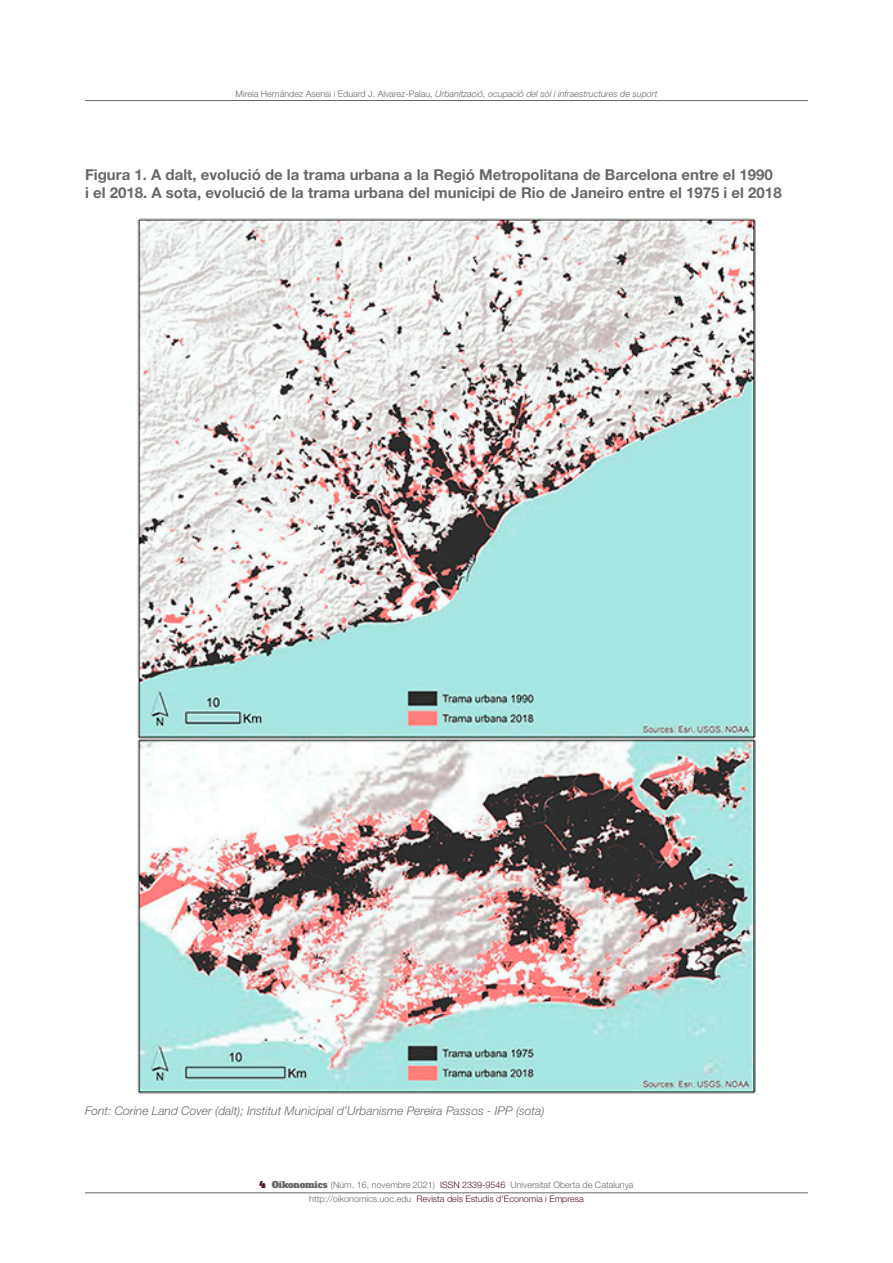
<style>
.page{position:relative;width:893px;height:1263px;background:#fff}
.page>*{position:absolute;margin:0;border:0;box-sizing:border-box;transform-origin:0 0}
.titulo_figures_taule{font:700 15px/18px "Helvetica Neue LT Std";color:#68686a}
.Fuente_figures_taule{font:italic 300 12px "Helvetica Neue LT Std";color:#68686a}
.t1{font:300 9px/13.6px "Helvetica Neue LT Std";color:#68686a;text-align:center}
.t2{font:italic 300 9px "Helvetica Neue LT Std";color:#68686a}
.s1{font-style:normal}
.s2{font-family:"Alfa Slab One";font-weight:400;color:#4f1132}
.s3{font-family:"Alfa Slab One";font-weight:400}
.s4{color:#4f1132}
</style>
<div class="page">
<hr style="left:85px;top:100px;width:723px;height:1px;background:#68686a">
<hr style="left:85px;top:1192px;width:723px;height:1px;background:#68686a">
<img style="left:136px;top:218px;width:620px;height:877px">
<p class="t2" style="left:235px;top:89px;width:423px"><span class="s1">Mireia Hernández Asensi i Eduard J. Alvarez-Palau,</span> Urbanització, ocupació del sòl i infraestructures de suport</p>
<p class="titulo_figures_taule" style="left:85px;top:165px;width:698px">Figura 1. A dalt, evolució de la trama urbana a la Regió Metropolitana de Barcelona entre el 1990<br>i el 2018. A sota, evolució de la trama urbana del municipi de Rio de Janeiro entre el 1975 i el 2018</p>
<p class="Fuente_figures_taule" style="left:85px;top:1103px;width:461px">Font: Corine Land Cover (dalt); Institut Municipal d’Urbanisme Pereira Passos - IPP (sota)</p>
<p class="t1" style="left:259px;top:1178px;width:375px"><span class="s2">4</span> <span class="s3">Oikonomics</span> (Núm. 16, novembre 2021) <span class="s4">ISSN 2339-9546</span> Universitat Oberta de Catalunya http://oikonomics.uoc.edu <span class="s4">Revista dels Estudis d’Economia i Empresa</span></p>
</div>
